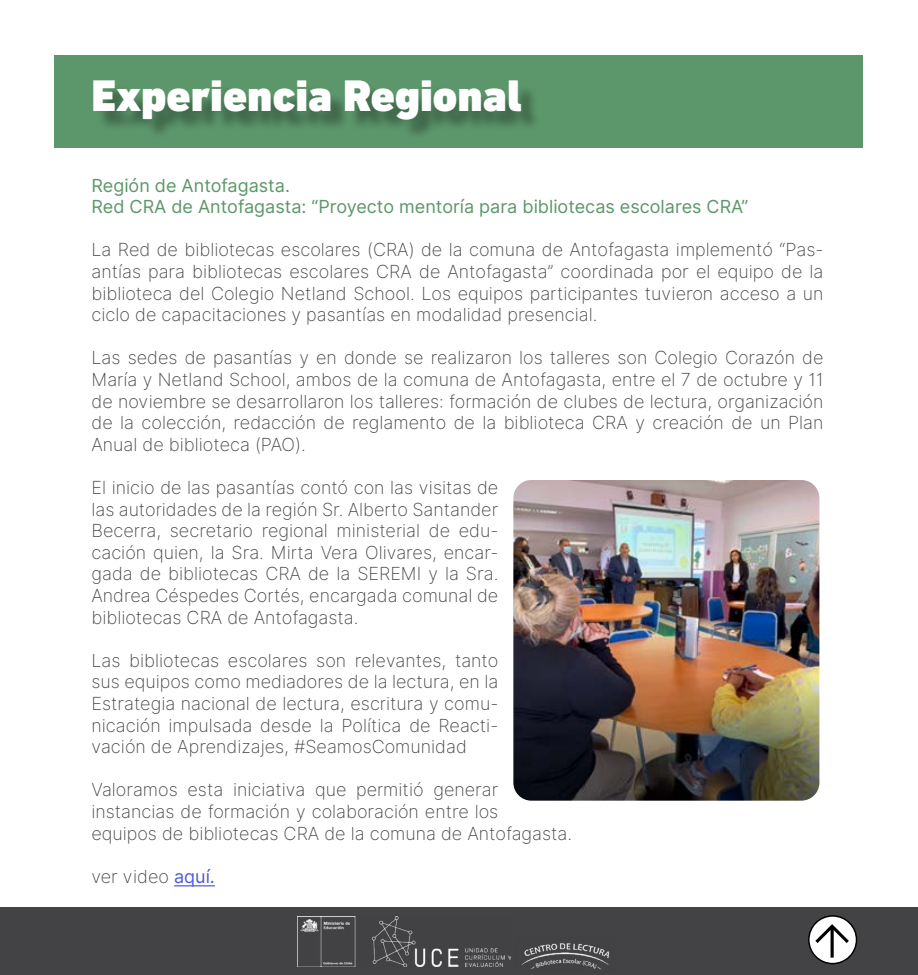
<style>
.page{position:relative;width:918px;height:975px;background:#fff}
.page>*{position:absolute;margin:0;border:0;box-sizing:border-box;transform-origin:0 0}
.t1{font:900 45px "DIN Next LT Pro";color:#fff}
.t2{font:18px/21.6px "Inter Extra Light BETA";color:#434345;text-align:justify}
.t3{font:18px/21.6px "Inter";color:#5c976b}
.s1{font-family:"Inter";color:#4f5cd6}
</style>
<div class="page">
<div style="left:55px;top:55px;width:808px;height:93px;background:#5c976b"></div>
<div style="left:0;top:908px;width:918px;height:67px;background:#434345"></div>
<img style="left:297px;top:916px;width:213px;height:51px">
<img style="left:521px;top:943px;width:89px;height:27px">
<svg style="left:809px;top:916px;width:48px;height:48px"></svg>
<div style="left:808px;top:915px;width:49px;height:49px;border:2px solid #000;border-radius:50%"></div>
<svg style="left:815px;top:924px;width:34px;height:34px"></svg>
<div style="left:96px;top:84px;width:445px;height:56px;background:#000;opacity:.33"></div>
<hr style="left:174px;top:885px;width:41px;height:1px;background:#4f5cd6">
<img style="left:513px;top:480px;width:306px;height:321px">
<h1 class="t1" style="left:92px;top:69px;width:432px">Experiencia Regional</h1>
<p class="t3" style="left:92px;top:175px;width:658px">Región de Antofagasta.<br>Red CRA de Antofagasta: “Proyecto mentoría para bibliotecas escolares CRA”</p>
<p class="t2" style="left:92px;top:239px;width:734px">La Red de bibliotecas escolares (CRA) de la comuna de Antofagasta implementó “Pas&shy;antías para bibliotecas escolares CRA de Antofagasta” coordinada por el equipo de la biblioteca del Colegio Netland School. Los equipos participantes tuvieron acceso a un ciclo de capacitaciones y pasantías en modalidad presencial.</p>
<p class="t2" style="left:92px;top:347px;width:734px">Las sedes de pasantías y en donde se realizaron los talleres son Colegio Corazón de María y Netland School, ambos de la comuna de Antofagasta, entre el 7 de octubre y 11 de noviembre se desarrollaron los talleres: formación de clubes de lectura, organización de la colección, redacción de reglamento de la biblioteca CRA y creación de un Plan Anual de biblioteca (PAO).</p>
<p class="t2" style="left:92px;top:477px;width:408px">El inicio de las pasantías contó con las visitas de las autoridades de la región Sr. Alberto Santander Becerra, secretario regional ministerial de edu&shy;cación quien, la Sra. Mirta Vera Olivares, encar&shy;gada de bibliotecas CRA de la SEREMI y la Sra.<br>Andrea Céspedes Cortés, encargada comunal de bibliotecas CRA de Antofagasta.</p>
<p class="t2" style="left:92px;top:650px;width:408px">Las bibliotecas escolares son relevantes, tanto sus equipos como mediadores de la lectura, en la Estrategia nacional de lectura, escritura y comu&shy;nicación impulsada desde la Política de Reacti&shy;vación de Aprendizajes, #SeamosComunidad</p>
<p class="t2" style="left:92px;top:779px;width:482px;text-align:left">Valoramos esta iniciativa que permitió generar instancias de formación y colaboración entre los<br>equipos de bibliotecas CRA de la comuna de Antofagasta.</p>
<p class="t2" style="left:92px;top:866px;width:125px">ver video <span class="s1">aquí.</span></p>
</div>
